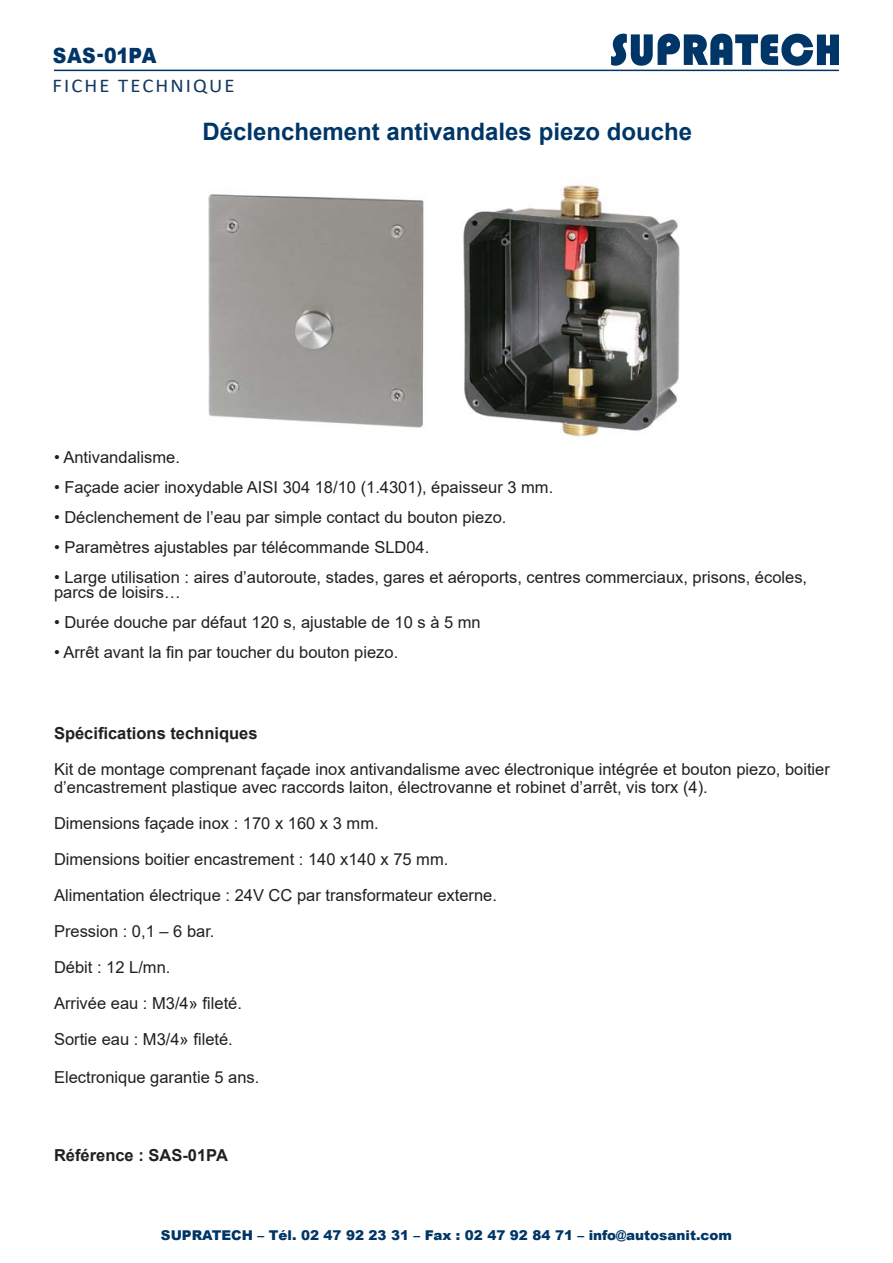
<style>
.page{position:relative;width:893px;height:1263px;background:#fff}
.page>*{position:absolute;margin:0;border:0;box-sizing:border-box;transform-origin:0 0}
.t1{font:700 24px "Arial";color:#003667}
.t2{font:900 21px "Arial";letter-spacing:-.015em;color:#003667;scale:.9 1}
.t3{font:19.5px "Calibri";letter-spacing:.1em;color:#113861;scale:1.06 1}
.t4{font:16.5px/18px "Arial";color:#231f20}
.t5{font:700 16.5px "Arial";color:#231f20}
.t6{font:900 13.5px "Arial";color:#003667}
</style>
<div class="page">
<svg style="left:611px;top:34px;width:228px;height:32px"></svg>
<hr style="left:54px;top:70px;width:785px;height:1px;background:#003667">
<img style="left:208px;top:185px;width:472px;height:256px">
<p class="t2" style="left:53px;top:40px;width:117px">SAS-01PA</p>
<p class="t3" style="left:53px;top:72px;width:173px">FICHE TECHNIQUE</p>
<p class="t1" style="left:203px;top:114px;width:491px">Déclenchement antivandales piezo douche</p>
<p class="t4" style="left:54px;top:448px;width:127px">• Antivandalisme.</p>
<p class="t4" style="left:54px;top:478px;width:501px">• Façade acier inoxydable AISI 304 18/10 (1.4301), épaisseur 3 mm.</p>
<p class="t4" style="left:54px;top:508px;width:454px">• Déclenchement de l’eau par simple contact du bouton piezo.</p>
<p class="t4" style="left:54px;top:538px;width:377px">• Paramètres ajustables par télécommande SLD04.</p>
<p class="t4" style="left:54px;top:569px;width:755px;line-height:15px">• Large utilisation : aires d’autoroute, stades, gares et aéroports, centres commerciaux, prisons, écoles, parcs de loisirs…</p>
<p class="t4" style="left:54px;top:613px;width:428px">• Durée douche par défaut 120 s, ajustable de 10 s à 5 mn</p>
<p class="t4" style="left:54px;top:643px;width:346px">• Arrêt avant la fin par toucher du bouton piezo.</p>
<p class="t5" style="left:54px;top:722px;width:205px">Spécifications techniques</p>
<p class="t4" style="left:54px;top:760px;width:777px">Kit de montage comprenant façade inox antivandalisme avec électronique intégrée et bouton piezo, boitier d’encastrement plastique avec raccords laiton, électrovanne et robinet d’arrêt, vis torx (4).</p>
<p class="t4" style="left:54px;top:814px;width:326px">Dimensions façade inox : 170 x 160 x 3 mm.</p>
<p class="t4" style="left:54px;top:850px;width:396px">Dimensions boitier encastrement : 140 x140 x 75 mm.</p>
<p class="t4" style="left:54px;top:886px;width:444px">Alimentation électrique : 24V CC par transformateur externe.</p>
<p class="t4" style="left:54px;top:922px;width:162px">Pression : 0,1 – 6 bar.</p>
<p class="t4" style="left:54px;top:958px;width:118px">Débit : 12 L/mn.</p>
<p class="t4" style="left:54px;top:994px;width:190px">Arrivée eau : M3/4» fileté.</p>
<p class="t4" style="left:54px;top:1030px;width:180px">Sortie eau : M3/4» fileté.</p>
<p class="t4" style="left:54px;top:1068px;width:207px">Electronique garantie 5 ans.</p>
<p class="t5" style="left:54px;top:1143px;width:175px">Référence : SAS-01PA</p>
<p class="t6" style="left:161px;top:1225px;width:572px">SUPRATECH – Tél. 02 47 92 23 31 – Fax : 02 47 92 84 71 – info@autosanit.com</p>
</div>
